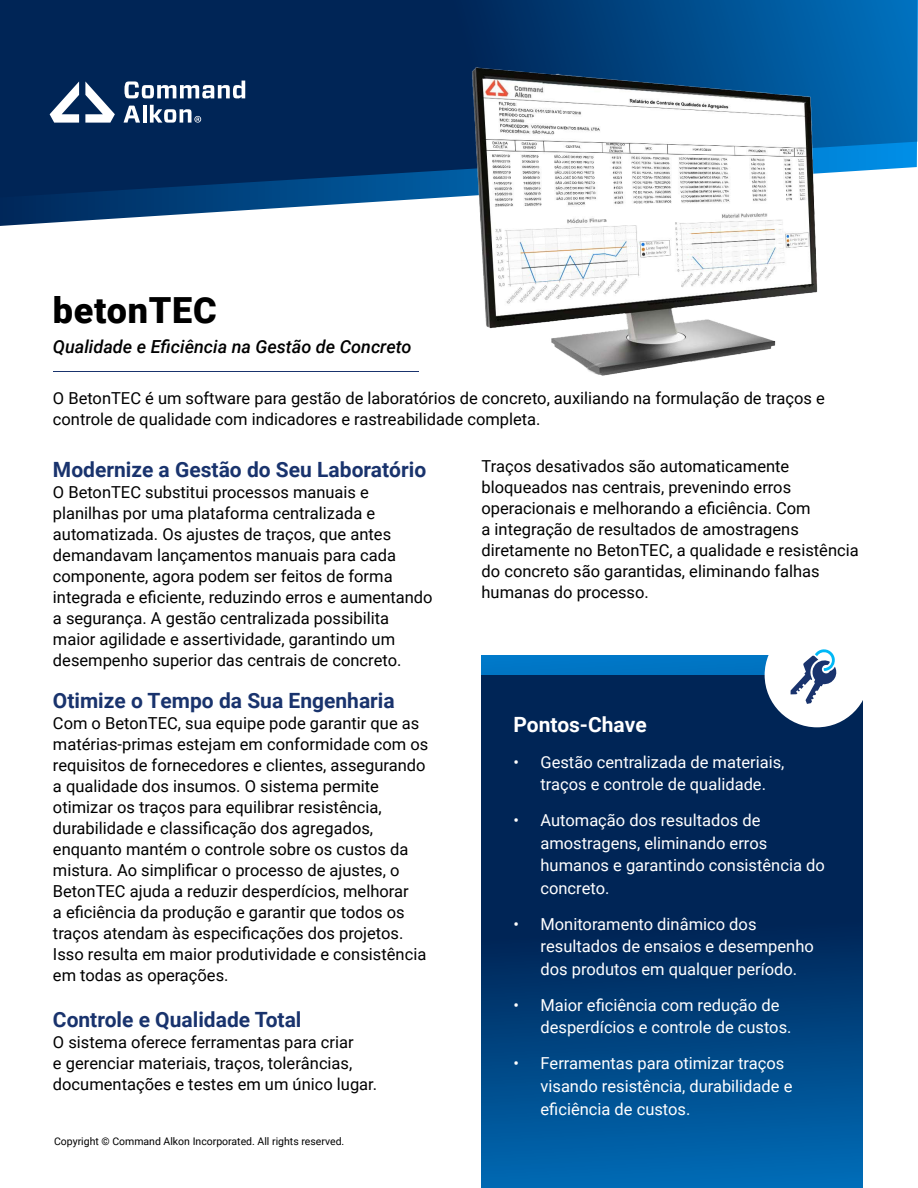
<style>
.page{position:relative;width:918px;height:1188px;background:#fff}
.page>*{position:absolute;margin:0;border:0;box-sizing:border-box;transform-origin:0 0}
.t1{font:900 36px "Roboto";letter-spacing:.02em;color:#000}
.t2{font:700 21px "Roboto";color:#19336d}
.t3{font:700 21px "Roboto";color:#fff}
.t4{font:italic 500 18px "Roboto";color:#000}
.t5{font:16.5px/21px "Roboto";color:#000}
.t6{font:16.5px/22.5px "Roboto";color:#fff}
.t7{font:10.5px "Roboto";color:#000}
</style>
<div class="page">
<div style="left:482px;top:656px;width:381px;height:525px;background:#0075c4"></div>
<svg style="left:482px;top:675px;width:381px;height:513px;background:#00376f"></svg>
<div style="left:765px;top:623px;width:104px;height:104px;background:#fff;border-radius:50%"></div>
<svg style="left:791px;top:649px;width:46px;height:55px"></svg>
<svg style="left:0;top:0;width:918px;height:226px"></svg>
<svg style="left:0;top:0;width:917px;height:197px;background:#05396f"></svg>
<img style="left:447px;top:56px;width:385px;height:320px">
<svg style="left:124px;top:81px;width:121px;height:17px"></svg>
<svg style="left:124px;top:106px;width:16px;height:17px"></svg>
<hr style="left:143px;top:105px;width:3px;height:18px;background:#fff">
<svg style="left:85px;top:81px;width:30px;height:42px"></svg>
<svg style="left:50px;top:81px;width:29px;height:42px"></svg>
<svg style="left:150px;top:105px;width:51px;height:18px"></svg>
<hr style="left:53px;top:371px;width:365px;height:1px;background:#19336d">
<h1 class="t1" style="left:53px;top:285px;width:165px">betonTEC</h1>
<p class="t4" style="left:53px;top:334px;width:360px">Qualidade e Eficiência na Gestão de Concreto</p>
<p class="t5" style="left:53px;top:387px;width:773px">O BetonTEC é um software para gestão de laboratórios de concreto, auxiliando na formulação de traços e controle de qualidade com indicadores e rastreabilidade completa.</p>
<p class="t2" style="left:53px;top:455px;width:375px">Modernize a Gestão do Seu Laboratório</p>
<p class="t5" style="left:53px;top:481px;width:381px">O BetonTEC substitui processos manuais e planilhas por uma plataforma centralizada e automatizada. Os ajustes de traços, que antes demandavam lançamentos manuais para cada componente, agora podem ser feitos de forma integrada e eficiente, reduzindo erros e aumentando a segurança. A gestão centralizada possibilita maior agilidade e assertividade, garantindo um desempenho superior das centrais de concreto.</p>
<p class="t2" style="left:53px;top:686px;width:343px">Otimize o Tempo da Sua Engenharia</p>
<p class="t5" style="left:53px;top:712px;width:377px">Com o BetonTEC, sua equipe pode garantir que as matérias-primas estejam em conformidade com os requisitos de fornecedores e clientes, assegurando a qualidade dos insumos. O sistema permite otimizar os traços para equilibrar resistência, durabilidade e classificação dos agregados, enquanto mantém o controle sobre os custos da mistura. Ao simplificar o processo de ajustes, o BetonTEC ajuda a reduzir desperdícios, melhorar<br>a eficiência da produção e garantir que todos os traços atendam às especificações dos projetos.<br>Isso resulta em maior produtividade e consistência em todas as operações.</p>
<p class="t2" style="left:53px;top:1005px;width:250px">Controle e Qualidade Total</p>
<p class="t5" style="left:53px;top:1031px;width:326px">O sistema oferece ferramentas para criar<br>e gerenciar materiais, traços, tolerâncias, documentações e testes em um único lugar.</p>
<p class="t7" style="left:54px;top:1134px;width:292px">Copyright © Command Alkon Incorporated. All rights reserved.</p>
<p class="t5" style="left:482px;top:455px;width:379px">Traços desativados são automaticamente bloqueados nas centrais, prevenindo erros operacionais e melhorando a eficiência. Com<br>a integração de resultados de amostragens diretamente no BetonTEC, a qualidade e resistência do concreto são garantidas, eliminando falhas humanas do processo.</p>
<p class="t3" style="left:514px;top:710px;width:135px">Pontos-Chave</p>
<p class="t6" style="left:514px;top:750px;width:273px;text-align:center">• Gestão centralizada de materiais, traços e controle de qualidade.</p>
<p class="t6" style="left:540px;top:809px;width:286px;text-indent:-27px">• Automação dos resultados de amostragens, eliminando erros humanos e garantindo consistência do concreto.</p>
<p class="t6" style="left:540px;top:912px;width:275px;text-indent:-27px">• Monitoramento dinâmico dos resultados de ensaios e desempenho dos produtos em qualquer período.</p>
<p class="t6" style="left:540px;top:993px;width:253px;text-indent:-27px">• Maior eficiência com redução de desperdícios e controle de custos.</p>
<p class="t6" style="left:540px;top:1052px;width:253px;text-indent:-27px">• Ferramentas para otimizar traços visando resistência, durabilidade e eficiência de custos.</p>
</div>
